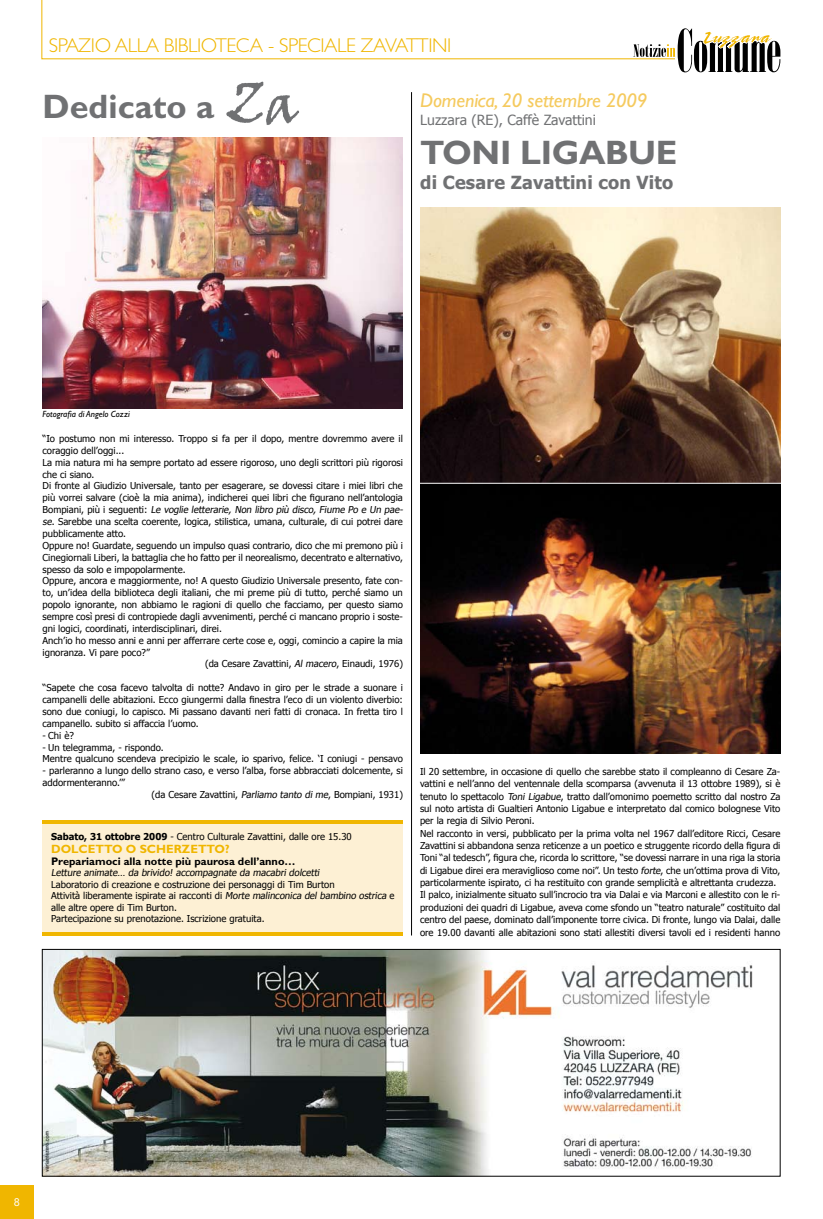
<style>
.page{position:relative;width:823px;height:1219px;background:#fff}
.page>*{position:absolute;margin:0;border:0;box-sizing:border-box;transform-origin:0 0}
.t1{font:700 34px "Gill Sans";letter-spacing:-.005em;color:#707173}
.t2{font:300 20px "Gill Sans";letter-spacing:-.02em;color:#f0b600}
.t3{font:italic 20px "Gill Sans";letter-spacing:-.01em;color:#f5ca5e}
.t4{font:700 18px "Tahoma";letter-spacing:.01em;color:#707173}
.t5{font:14px "Tahoma";color:#707173}
.t6{font:700 12px "Gill Sans";color:#f0b600}
.t7{font:700 11px "Gill Sans";color:#000}
.t8{font:9.5px/12.4px "Tahoma";color:#000}
.t9{font:italic 9.5px "Tahoma";color:#000}
.t10{font:italic 9px "Gill Sans";color:#000}
.s1{font-style:normal}
.s2{font-style:italic}
.s3{font-weight:700}
</style>
<div class="page">
<svg style="left:41px;top:0;width:739px;height:72px"></svg>
<div style="left:0;top:1185px;width:34px;height:34px;background:#f0b600"></div>
<img style="left:43px;top:137px;width:360px;height:272px">
<hr style="left:411px;top:92px;width:1px;height:843px;background:#000">
<div style="left:43px;top:824px;width:360px;height:108px;background:#fdf0d4"></div>
<hr style="left:43px;top:820px;width:360px;height:4px;background:#f0b600">
<hr style="left:43px;top:932px;width:360px;height:3px;background:#f0b600">
<img style="left:226px;top:81px;width:73px;height:44px">
<img style="left:420px;top:208px;width:360px;height:545px">
<hr style="left:419px;top:483px;width:363px;height:1px;background:#fff">
<img style="left:44px;top:951px;width:709px;height:223px">
<div style="left:42px;top:949px;width:738px;height:227px;border:1px solid #000"></div>
<h2 class="t2" style="left:49px;top:34px;width:404px">SPAZIO ALLA BIBLIOTECA - SPECIALE ZAVATTINI</h2>
<h1 class="t1" style="left:43px;top:86px;width:173px">Dedicato a</h1>
<h2 class="t3" style="left:420px;top:89px;width:228px">Domenica, 20 settembre 2009</h2>
<h3 class="t5" style="left:420px;top:111px;width:177px">Luzzara (RE), Caffè Zavattini</h3>
<h1 class="t1" style="left:420px;top:133px;width:23px">TONI</h1>
<h1 class="t1" style="left:520px;top:133px;width:132px">LIGABUE</h1>
<h3 class="t4" style="left:420px;top:171px;width:254px">di Cesare Zavattini con Vito</h3>
<p class="t10" style="left:43px;top:409px;width:89px">Fotografia di Angelo Cozzi</p>
<p class="t8" style="left:43px;top:432px;width:361px">“Io postumo non mi interesso. Troppo si fa per il dopo, mentre dovremmo avere il</p>
<p class="t8" style="left:43px;top:444px;width:83px">coraggio dell’oggi...</p>
<p class="t8" style="left:43px;top:456px;width:362px">La mia natura mi ha sempre portato ad essere rigoroso, uno degli scrittori più rigorosi</p>
<p class="t8" style="left:43px;top:468px;width:53px">che ci siano.</p>
<p class="t8" style="left:43px;top:479px;width:361px">Di fronte al Giudizio Universale, tanto per esagerare, se dovessi citare i miei libri che</p>
<p class="t8" style="left:43px;top:491px;width:362px">più vorrei salvare (cioè la mia anima), indicherei quei libri che figurano nell’antologia</p>
<p class="t9" style="left:43px;top:504px;width:363px"><span class="s1">B o m p i a n i , p i ù i s e g u e n t i :</span> Le voglie letterarie, Non libro più disco, Fiume Po e Un pae-</p>
<p class="t8" style="left:43px;top:515px;width:361px"><span class="s2">se</span>. Sarebbe una scelta coerente, logica, stilistica, umana, culturale, di cui potrei dare</p>
<p class="t8" style="left:43px;top:527px;width:85px">pubblicamente atto.</p>
<p class="t8" style="left:43px;top:539px;width:361px">Oppure no! Guardate, seguendo un impulso quasi contrario, dico che mi premono più i</p>
<p class="t8" style="left:43px;top:551px;width:361px">Cinegiornali Liberi, la battaglia che ho fatto per il neorealismo, decentrato e alternativo,</p>
<p class="t8" style="left:43px;top:562px;width:144px">spesso da solo e impopolarmente.</p>
<p class="t8" style="left:43px;top:574px;width:361px">Oppure, ancora e maggiormente, no! A questo Giudizio Universale presento, fate con-</p>
<p class="t8" style="left:43px;top:586px;width:361px">to, un’idea della biblioteca degli italiani, che mi preme più di tutto, perché siamo un</p>
<p class="t8" style="left:43px;top:598px;width:361px">popolo ignorante, non abbiamo le ragioni di quello che facciamo, per questo siamo</p>
<p class="t8" style="left:43px;top:610px;width:361px">sempre così presi di contropiede dagli avvenimenti, perché ci mancano proprio i soste-</p>
<p class="t8" style="left:43px;top:622px;width:181px">gni logici, coordinati, interdisciplinari, direi.</p>
<p class="t8" style="left:43px;top:634px;width:361px">Anch’io ho messo anni e anni per afferrare certe cose e, oggi, comincio a capire la mia</p>
<p class="t8" style="left:43px;top:646px;width:109px">ignoranza. Vi pare poco?”</p>
<p class="t8" style="left:205px;top:657px;width:199px">(da Cesare Zavattini, <span class="s2">Al macero</span>, Einaudi, 1976)</p>
<p class="t8" style="left:43px;top:681px;width:362px;line-height:11.9px;text-align:justify">“Sapete che cosa facevo talvolta di notte? Andavo in giro per le strade a suonare i campanelli delle abitazioni. Ecco giungermi dalla finestra l’eco di un violento diverbio: sono due coniugi, lo capisco. Mi passano davanti neri fatti di cronaca. In fretta tiro l campanello. subito si affaccia l’uomo.</p>
<p class="t8" style="left:43px;top:729px;width:33px">- Chi è?</p>
<p class="t8" style="left:43px;top:741px;width:362px;line-height:11.9px">- Un telegramma, - rispondo.<br>Mentre qualcuno scendeva precipizio le scale, io sparivo, felice. ‘I coniugi - pensavo</p>
<p class="t8" style="left:43px;top:764px;width:361px">- parleranno a lungo dello strano caso, e verso l’alba, forse abbracciati dolcemente, si</p>
<p class="t8" style="left:43px;top:776px;width:84px">addormenteranno.’”</p>
<p class="t8" style="left:151px;top:788px;width:253px">(da Cesare Zavattini, <span class="s2">Parliamo tanto di me</span>, Bompiani, 1931)</p>
<p class="t8" style="left:51px;top:830px;width:302px"><span class="s3">Sabato, 31 ottobre 2009</span> - Centro Culturale Zavattini, dalle ore 15.30</p>
<p class="t6" style="left:51px;top:842px;width:180px">Dolc etto o sc herzetto?</p>
<p class="t7" style="left:51px;top:854px;width:246px">Prepariamoci alla notte più paurosa dell’anno…</p>
<p class="t9" style="left:51px;top:867px;width:271px">Letture animate… da brivido! accompagnate da macabri dolcetti</p>
<p class="t8" style="left:51px;top:878px;width:344px;line-height:11.5px">Laboratorio di creazione e costruzione dei personaggi di Tim Burton<br>Attività liberamente ispirate ai racconti di <span class="s2">Morte malinconica del bambino ostrica</span> e alle altre opere di Tim Burton.<br>Partecipazione su prenotazione. Iscrizione gratuita.</p>
<p class="t8" style="left:420px;top:765px;width:362px">Il 20 settembre, in occasione di quello che sarebbe stato il compleanno di Cesare Za&shy;vattini e nell’anno del ventennale della scomparsa (avvenuta il 13 ottobre 1989), si è tenuto lo spettacolo <span class="s2">Toni Ligabue</span>, tratto dall’omonimo poemetto scritto dal nostro Za sul noto artista di Gualtieri Antonio Ligabue e interpretato dal comico bolognese Vito per la regia di Silvio Peroni.<br>Nel racconto in versi, pubblicato per la prima volta nel 1967 dall’editore Ricci, Cesare Zavattini si abbandona senza reticenze a un poetico e struggente ricordo della figura di Toni “al tedesch”, figura che, ricorda lo scrittore, “se dovessi narrare in una riga la storia di Ligabue direi era meraviglioso come noi”. Un testo <span class="s2">forte</span>, che un’ottima prova di Vito, particolarmente ispirato, ci ha restituito con grande semplicità e altrettanta crudezza.<br>Il palco, inizialmente situato sull’incrocio tra via Dalai e via Marconi e allestito con le ri&shy;produzioni dei quadri di Ligabue, aveva come sfondo un “teatro naturale” costituito dal centro del paese, dominato dall’imponente torre civica. Di fronte, lungo via Dalai, dalle ore 19.00 davanti alle abitazioni sono stati allestiti diversi tavoli ed i residenti hanno</p>
</div>
